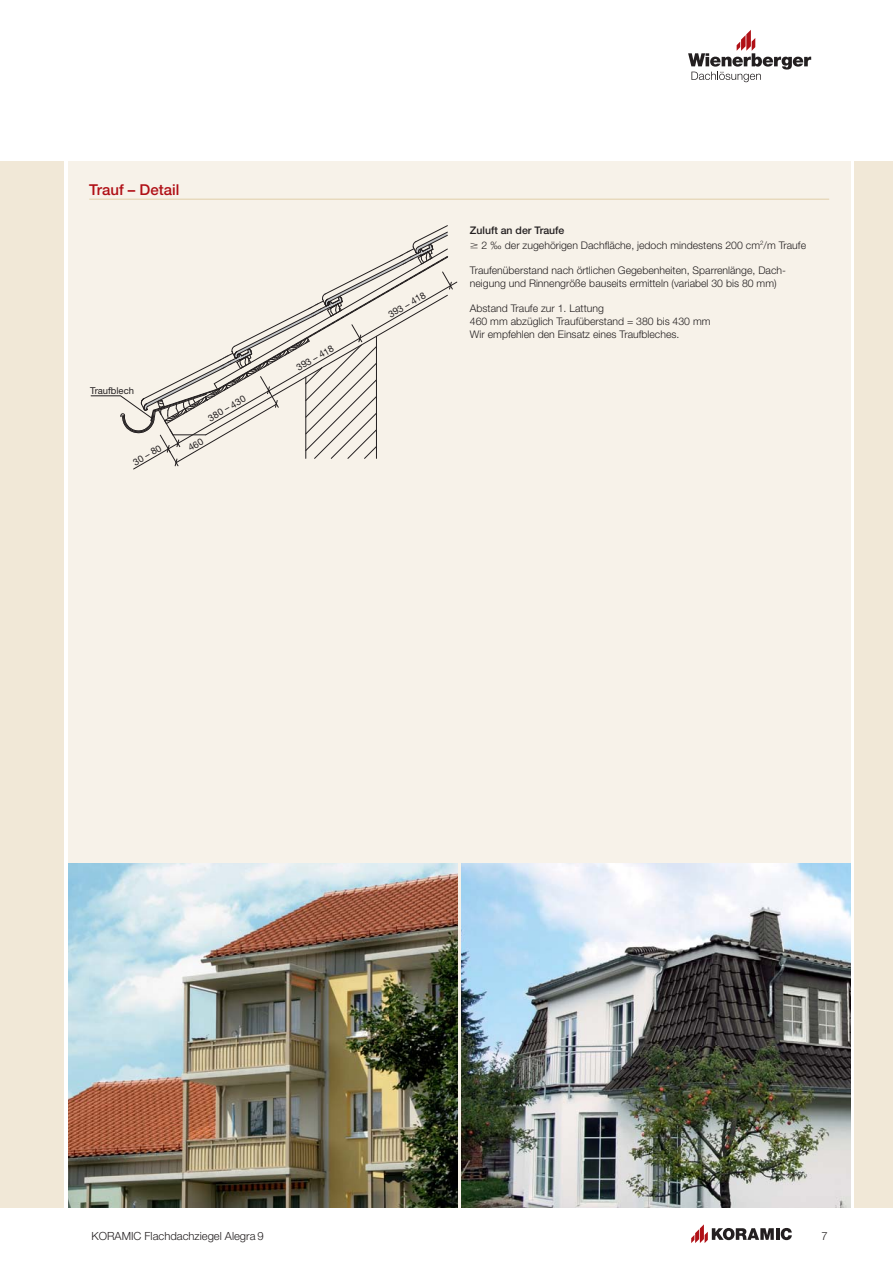
<style>
.page{position:relative;width:893px;height:1263px;background:#fff}
.page>*{position:absolute;margin:0;border:0;box-sizing:border-box;transform-origin:0 0}
.t1{font:500 15px "Helvetica Neue";color:#b01016}
.t2{font:300 11.25px "Helvetica Neue";color:#231f20}
.t3{font:300 10.5px/12.8px "Helvetica Neue";color:#231f20}
.t4{font:500 10.5px "Helvetica Neue";color:#231f20}
.t5{font:9.45px "Helvetica Neue";color:#231f20}
.s1{font-family:"Mathematical Pi One";font-weight:400}
</style>
<div class="page">
<svg style="left:691px;top:1224px;width:101px;height:19px"></svg>
<div style="left:855px;top:162px;width:38px;height:1046px;background:#f1e8d7"></div>
<div style="left:68px;top:162px;width:782px;height:1046px;background:#f7f2e9"></div>
<div style="left:0;top:162px;width:64px;height:1046px;background:#f1e8d7"></div>
<svg style="left:688px;top:30px;width:123px;height:52px"></svg>
<img style="left:461px;top:863px;width:389px;height:345px">
<img style="left:68px;top:863px;width:389px;height:345px">
<hr style="left:89px;top:199px;width:740px;height:1px;background:#e0cea8">
<svg style="left:91px;top:225px;width:362px;height:242px"></svg>
<h1 class="t1" style="left:89px;top:184px;width:92px">Trauf – Detail</h1>
<p class="t5" style="left:90px;top:387px;width:45px">Traufblech</p>
<p class="t5" style="left:132px;top:460px;width:32px;rotate:-30deg">30 – 80</p>
<p class="t5" style="left:207px;top:416px;width:43px;rotate:-30deg">380 – 430</p>
<p class="t5" style="left:295px;top:365px;width:43px;rotate:-30deg">393 – 418</p>
<p class="t5" style="left:387px;top:312px;width:43px;rotate:-30deg">393 – 418</p>
<p class="t4" style="left:470px;top:226px;width:96px">Zuluft an der Traufe</p>
<p class="t3" style="left:470px;top:239px;width:338px"><span class="s1">-</span> 2 ‰ der zugehörigen Dachfläche, jedoch mindestens 200 cm<sup>2</sup>/m Traufe</p>
<p class="t3" style="left:470px;top:265px;width:318px">Traufenüberstand nach örtlichen Gegebenheiten, Sparrenlänge, Dach&shy;neigung und Rinnengröße bauseits ermitteln (variabel 30 bis 80 mm)</p>
<p class="t3" style="left:470px;top:303px;width:242px">Abstand Traufe zur 1. Lattung<br>460 mm abzüglich Traufüberstand = 380 bis 430 mm<br>Wir empfehlen den Einsatz eines Traufbleches.</p>
<p class="t2" style="left:92px;top:1232px;width:174px">KORAMIC Flachdachziegel Alegra 9</p>
<p class="t2" style="left:821px;top:1232px;width:8px">7</p>
</div>
